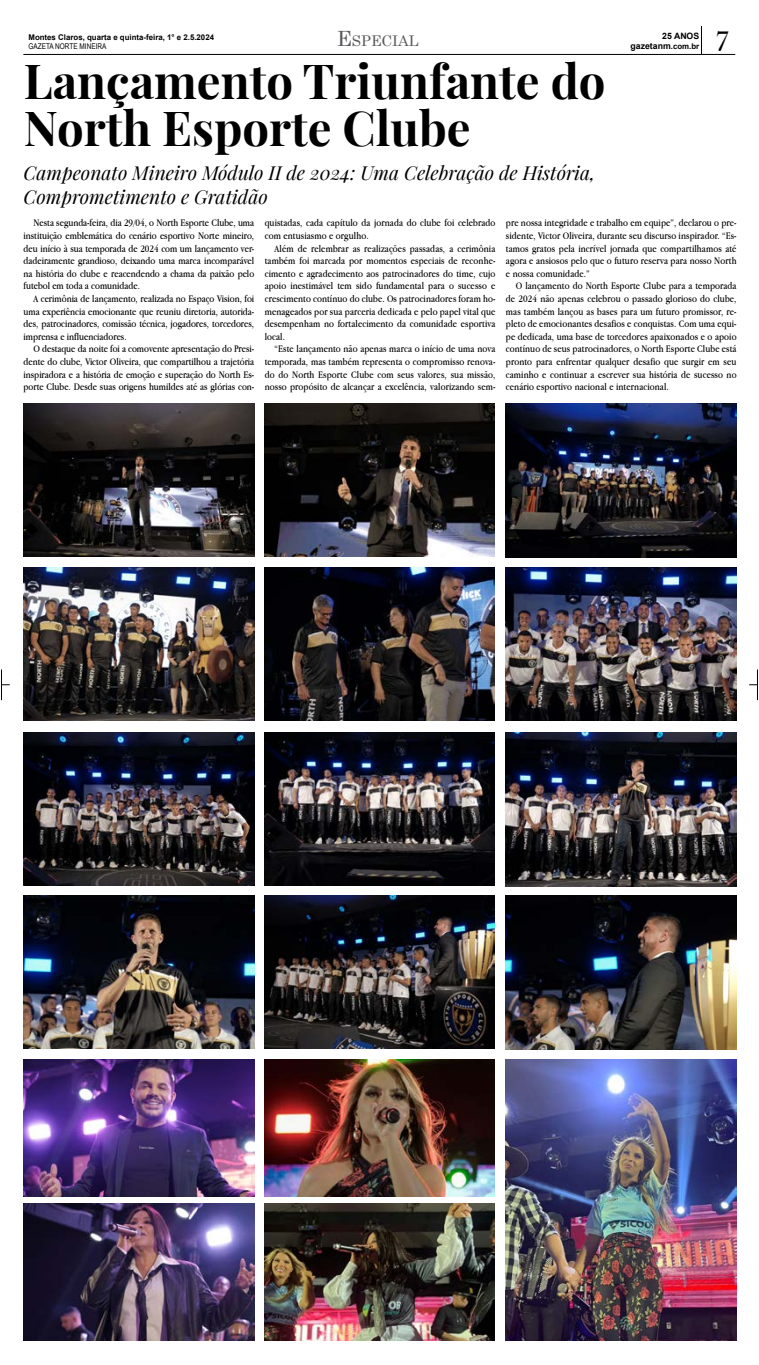
<style>
.page{position:relative;width:759px;height:1365px;background:#fff}
.page>*{position:absolute;margin:0;border:0;box-sizing:border-box;transform-origin:0 0}
.t1{font:47.25px/47.2px "Playfair Display";color:#000}
.t2{font:29.75px "Bask Old Face";color:#000}
.t3{font:italic 19.25px/24.5px "Playfair Display";color:#000}
.t4{font:14.7px "Century";color:#58595b}
.t5{font:10.5px/12.6px "Apple Garamond";letter-spacing:.01em;color:#000}
.t6{font:700 8.75px "Arial";color:#000}
.t7{font:700 7.88px "Arial";color:#000}
.t8{font:7.88px "Arial Narrow";color:#000}
.s1{font-size:21px}
</style>
<div class="page">
<hr style="left:1px;top:669px;width:1px;height:31px;background:#000">
<hr style="left:757px;top:669px;width:1px;height:31px;background:#000">
<hr style="left:23px;top:54px;width:712px;height:1px;background:#000">
<svg style="left:701px;top:26px;width:1px;height:28px"></svg>
<img style="left:24px;top:403px;width:230px;height:154px">
<img style="left:265px;top:403px;width:230px;height:153px">
<img style="left:505px;top:403px;width:232px;height:154px">
<img style="left:24px;top:567px;width:230px;height:154px">
<img style="left:265px;top:567px;width:230px;height:153px">
<img style="left:506px;top:567px;width:231px;height:154px">
<img style="left:24px;top:732px;width:230px;height:153px">
<img style="left:265px;top:732px;width:230px;height:153px">
<img style="left:505px;top:732px;width:232px;height:154px">
<img style="left:24px;top:895px;width:230px;height:153px">
<img style="left:265px;top:895px;width:230px;height:153px">
<img style="left:505px;top:895px;width:232px;height:154px">
<img style="left:24px;top:1059px;width:230px;height:137px">
<img style="left:265px;top:1059px;width:230px;height:137px">
<img style="left:505px;top:1059px;width:232px;height:280px">
<img style="left:24px;top:1203px;width:230px;height:136px">
<img style="left:265px;top:1203px;width:230px;height:136px">
<h3 class="t4" style="left:337px;top:28px;width:83px"><span class="s1">E</span> SPECIAL</h3>
<p class="t6" style="left:662px;top:29px;width:39px">25 ANOS</p>
<h1 class="t1" style="left:24px;top:53px;width:583px">Lançamento Triunfante do<br>North Esporte Clube</h1>
<p class="t7" style="left:28px;top:32px;width:187px">Montes Claros, quarta e quinta-feira, 1° e 2.5.2024</p>
<p class="t8" style="left:28px;top:41px;width:79px">GAZETA NORTE MINEIRA</p>
<p class="t6" style="left:630px;top:40px;width:42px">gazetanm</p>
<p class="t7" style="left:671px;top:41px;width:30px">.com.br</p>
<h3 class="t3" style="left:24px;top:158px;width:573px">Campeonato Mineiro Módulo II de 2024: Uma Celebração de História,<br>Comprometimento e Gratidão</h3>
<h2 class="t2" style="left:715px;top:24px;width:16px">7</h2>
<p class="t5" style="left:24px;top:216px;width:232px;text-align:right">Nesta segunda-feira, dia 29/04, o North Esporte Clube, uma instituição emblemática do cenário esportivo Norte mineiro,</p>
<p class="t5" style="left:24px;top:254px;width:232px">dadeiramente grandioso, deixando uma marca incomparável</p>
<p class="t5" style="left:24px;top:242px;width:232px">deu início à sua temporada de 2024 com um lançamento ver-</p>
<p class="t5" style="left:24px;top:267px;width:232px">na história do clube e reacendendo a chama da paixão pelo futebol em toda a comunidade.</p>
<p class="t5" style="left:33px;top:292px;width:222px">A cerimônia de lançamento, realizada no Espaço Vision, foi</p>
<p class="t5" style="left:24px;top:317px;width:232px">des, patrocinadores, comissão técnica, jogadores, torcedores,</p>
<p class="t5" style="left:24px;top:305px;width:232px">uma experiência emocionante que reuniu diretoria, autorida-</p>
<p class="t5" style="left:24px;top:330px;width:105px">imprensa e influenciadores.</p>
<p class="t5" style="left:24px;top:355px;width:232px">dente do clube, Victor Oliveira, que compartilhou a trajetória</p>
<p class="t5" style="left:33px;top:342px;width:222px">O destaque da noite foi a comovente apresentação do Presi-</p>
<p class="t5" style="left:24px;top:368px;width:232px">inspiradora ae história de emoção e superação do North Es-</p>
<p class="t5" style="left:24px;top:380px;width:232px">porte Clube. Desde suas origens humildes até as glórias con-</p>
<p class="t5" style="left:265px;top:216px;width:232px">quistadas, cada capítulo da jornada do clube foi celebrado</p>
<p class="t5" style="left:275px;top:229px;width:222px;text-indent:-10px">com entusiasmo e orgulho.<br>Além de relembrar as realizações passadas a, cerimônia</p>
<p class="t5" style="left:265px;top:267px;width:232px">cimento e agradecimento aos patrocinadores do time, cujo</p>
<p class="t5" style="left:265px;top:254px;width:232px">também foi marcada por momentos especiais de reconhe-</p>
<p class="t5" style="left:265px;top:279px;width:232px">apoio inestimável tem sido fundamental para o sucesso e</p>
<p class="t5" style="left:265px;top:305px;width:232px">menageados por sua parceria dedicada e pelo papel vital que</p>
<p class="t5" style="left:265px;top:292px;width:232px">crescimento contínuo do clube. Os patrocinadores foram ho-</p>
<p class="t5" style="left:265px;top:317px;width:232px">desempenham no fortalecimento da comunidade esportiva local.</p>
<p class="t5" style="left:275px;top:342px;width:222px">“Este lançamento não apenas marca o início de uma nova</p>
<p class="t5" style="left:265px;top:368px;width:232px">do do North Esporte Clube com seus valores, sua missão,</p>
<p class="t5" style="left:265px;top:355px;width:232px">temporada, mas também representa o compromisso renova-</p>
<p class="t5" style="left:265px;top:380px;width:232px">nosso propósito de alcançar a excelência, valorizando sem-</p>
<p class="t5" style="left:506px;top:216px;width:232px">pre nossa integridade e trabalho em equipe ,” declarou o pre-</p>
<p class="t5" style="left:506px;top:229px;width:232px">sidente, Victor Oliveira, durante seu discurso inspirador “. Es-</p>
<p class="t5" style="left:506px;top:242px;width:232px">tamos gratos pela incrível jornada que compartilhamos até</p>
<p class="t5" style="left:506px;top:254px;width:232px">agora e ansiosos pelo que o futuro reserva para nosso North e nossa comunidade “.</p>
<p class="t5" style="left:506px;top:279px;width:232px;text-align:right">O lançamento do North Esporte Clube para a temporada de 2024 não apenas celebrou o passado glorioso do clube,</p>
<p class="t5" style="left:506px;top:330px;width:232px">pe dedicada, uma base de torcedores apaixonados oe apoio</p>
<p class="t5" style="left:506px;top:305px;width:232px">mas também lançou as bases para um futuro promissor, re-</p>
<p class="t5" style="left:506px;top:342px;width:232px;text-align:justify">contínuo de seus patrocinadores o, North Esporte Clube está pronto para enfrentar qualquer desafio que surgir em seu caminho e continuar a escrever sua história de sucesso no cenário esportivo nacional e internacional.</p>
<p class="t5" style="left:506px;top:317px;width:232px">pleto de emocionantes desafios e conquistas. Com uma equi-</p>
</div>
